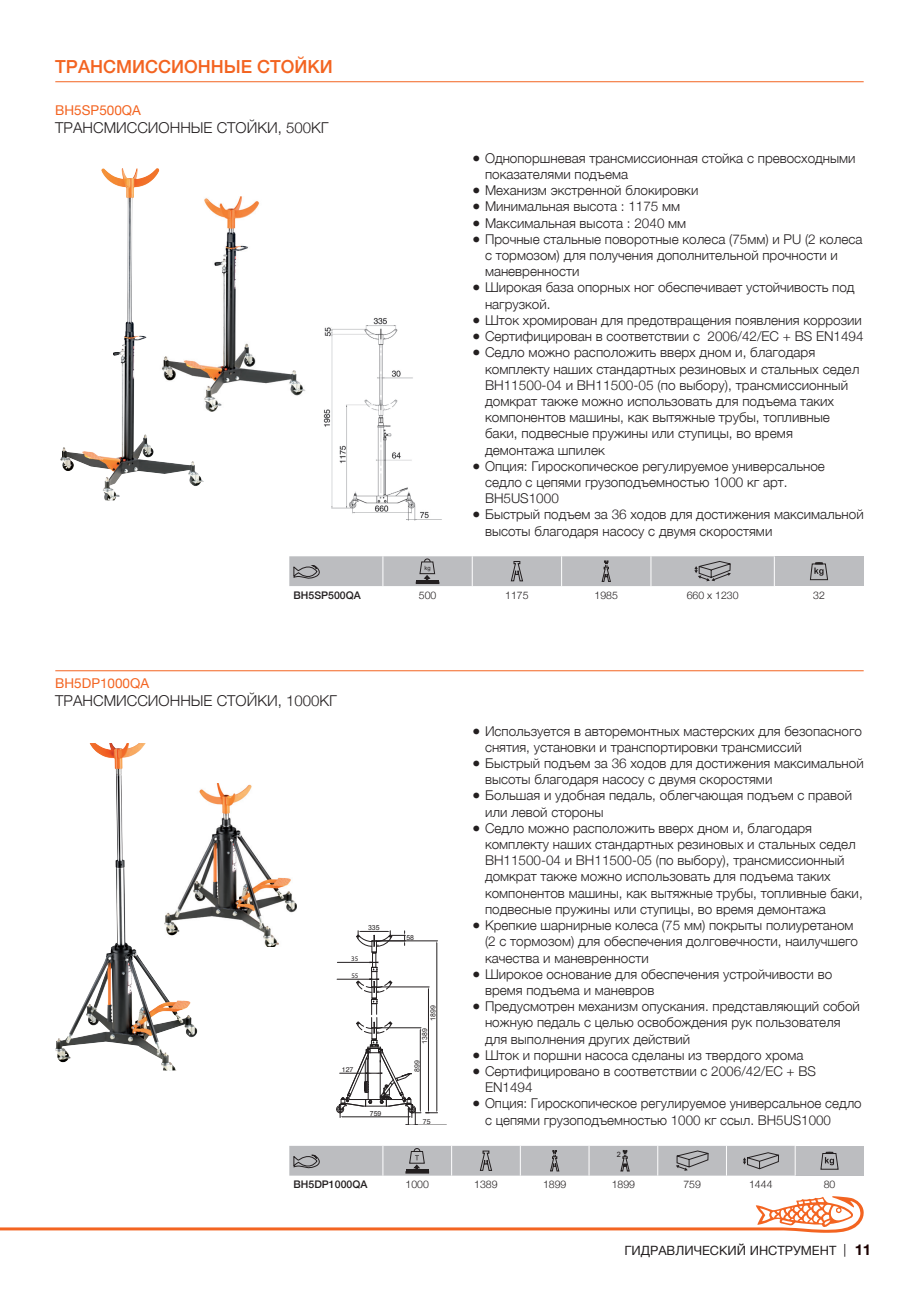
<style>
.page{position:relative;width:919px;height:1289px;background:#fff}
.page>*{position:absolute;margin:0;border:0;box-sizing:border-box;transform-origin:0 0}
.t1{font:500 18px "Helvetica Neue";color:#f36421}
.Subtitulo_producto_R{font:300 15px "Helvetica Neue";color:#231f20}
.t2{font:300 13.5px/16.2px "Helvetica Neue";color:#231f20}
.REF_Producto_RU{font:13.5px "Helvetica Neue";color:#f36421}
.REF_Producto_RU_-_SI{font:13.5px "Helvetica Neue";color:#f36421}
.t3{font:12.75px "Helvetica Neue";color:#231f20}
.Texto_tabla{font:300 10.5px "Helvetica Neue";color:#231f20}
.Codigo_tabla{font:500 10.5px "Helvetica Neue";color:#231f20}
.t4{font:7.35px "Arial";color:#231f20}
.t5{font:6.9px "Arial";color:#231f20}
.t6{font:6.9px "Helvetica";color:#231f20}
.t7{font:6.9px "Arial";color:#231f20}
.t8{font:5.85px "Arial";color:#231f20}
.s1{font-family:"Helvetica Neue LT Std"}
.s2{font-family:"Helvetica Neue LT Std";font-weight:700;font-size:15px;color:#1b0000}
</style>
<div class="page">
<svg style="left:0;top:1196px;width:864px;height:36px"></svg>
<img style="left:323px;top:317px;width:119px;height:203px">
<img style="left:162px;top:196px;width:144px;height:215px">
<img style="left:62px;top:168px;width:95px;height:290px">
<hr style="left:55px;top:81px;width:808px;height:1px;background:#f36421">
<div style="left:774px;top:556px;width:89px;height:30px;background:#bcbdc0"></div>
<svg style="left:289px;top:556px;width:485px;height:30px;background:#b6b7ba"></svg>
<svg style="left:810px;top:562px;width:18px;height:18px"></svg>
<img style="left:177px;top:784px;width:120px;height:162px">
<img style="left:55px;top:743px;width:122px;height:327px">
<svg style="left:336px;top:930px;width:101px;height:195px"></svg>
<hr style="left:55px;top:670px;width:808px;height:1px;background:#f36421">
<div style="left:795px;top:1145px;width:68px;height:30px;background:#bcbdc0"></div>
<svg style="left:289px;top:1146px;width:506px;height:29px;background:#b4b5b8"></svg>
<svg style="left:820px;top:1151px;width:18px;height:18px"></svg>
<p class="t1" style="left:55px;top:52px;width:279px">ТРАНСМИССИОННЫЕ СТОЙКИ</p>
<p class="REF_Producto_RU_-_SI" style="left:55px;top:101px;width:87px">BH5SP500QA</p>
<p class="Subtitulo_producto_R" style="left:55px;top:116px;width:275px">ТРАНСМИССИОННЫЕ СТОЙКИ, 500КГ</p>
<p class="t8" style="left:424px;top:564px;width:8px">kg</p>
<p class="t2" style="left:485px;top:149px;width:372px;text-indent:-13px">● Однопоршневая трансмиссионная стойка с превосходными показателями подъема</p>
<p class="t2" style="left:472px;top:181px;width:228px">● Механизм экстренной блокировки</p>
<p class="t2" style="left:472px;top:197px;width:209px">● Минимальная высота : 1175 мм</p>
<p class="t2" style="left:472px;top:214px;width:215px">● Максимальная высота : 2040 мм</p>
<p class="t2" style="left:485px;top:230px;width:379px;text-indent:-13px">● Прочные стальные поворотные колеса (75мм) и PU (2 колеса с тормозом) для получения дополнительной прочности и маневренности</p>
<p class="t2" style="left:485px;top:278px;width:371px;text-indent:-13px">● Широкая база опорных ног обеспечивает устойчивость под нагрузкой.</p>
<p class="t2" style="left:472px;top:311px;width:391px">● Шток хромирован для предотвращения появления коррозии</p>
<p class="t2" style="left:472px;top:327px;width:393px">● Сертифицирован в соответствии с 2006/42/EC + BS EN1494</p>
<p class="t2" style="left:485px;top:343px;width:376px;text-indent:-13px">● Седло можно расположить вверх дном и, благодаря комплекту наших стандартных резиновых и стальных седел BH11500-04 и BH11500-05 (по выбору), трансмиссионный домкрат также можно использовать для подъема таких компонентов машины, как вытяжные трубы, топливные баки, подвесные пружины или ступицы, во время демонтажа шпилек</p>
<p class="t2" style="left:485px;top:457px;width:341px;text-indent:-13px">● Опция: Гироскопическое регулируемое универсальное седло с цепями грузоподъемностью 1000 кг арт.<br>BH5US1000</p>
<p class="t2" style="left:485px;top:505px;width:380px;text-indent:-13px">● Быстрый подъем за 36 ходов для достижения максимальной высоты благодаря насосу с двумя скоростями</p>
<p class="Codigo_tabla" style="left:293px;top:586px;width:69px">BH5SP500QA</p>
<p class="Texto_tabla" style="left:419px;top:586px;width:19px">500</p>
<p class="Texto_tabla" style="left:505px;top:586px;width:25px">1175</p>
<p class="Texto_tabla" style="left:594px;top:586px;width:25px">1985</p>
<p class="Texto_tabla" style="left:686px;top:586px;width:53px">660 x 1230</p>
<p class="Texto_tabla" style="left:813px;top:586px;width:13px">32</p>
<p class="REF_Producto_RU" style="left:55px;top:673px;width:95px">BH5DP1000QA</p>
<p class="Subtitulo_producto_R" style="left:55px;top:688px;width:283px">ТРАНСМИССИОННЫЕ СТОЙКИ, 1000КГ</p>
<p class="t5" style="left:368px;top:923px;width:13px">335</p>
<p class="t7" style="left:351px;top:955px;width:9px">35</p>
<p class="t7" style="left:351px;top:971px;width:9px">55</p>
<p class="t6" style="left:342px;top:1064px;width:13px">127</p>
<p class="t5" style="left:370px;top:1108px;width:13px">759</p>
<p class="t5" style="left:406px;top:932px;width:9px">58</p>
<p class="t5" style="left:428px;top:1020px;width:17px;rotate:-90deg">1899</p>
<p class="t5" style="left:420px;top:1043px;width:17px;rotate:-90deg">1389</p>
<p class="t5" style="left:412px;top:1071px;width:13px;rotate:-90deg">899</p>
<p class="t6" style="left:423px;top:1115px;width:9px">75</p>
<p class="t2" style="left:485px;top:721px;width:378px;text-indent:-13px">● Используется в авторемонтных мастерских для безопасного снятия, установки и транспортировки трансмиссий</p>
<p class="t2" style="left:485px;top:754px;width:380px;text-indent:-13px">● Быстрый подъем за 36 ходов для достижения максимальной высоты благодаря насосу с двумя скоростями</p>
<p class="t2" style="left:485px;top:786px;width:368px;text-indent:-13px">● Большая и удобная педаль, облегчающая подъем с правой или левой стороны</p>
<p class="t2" style="left:485px;top:819px;width:379px;text-indent:-13px">● Седло можно расположить вверх дном и, благодаря комплекту наших стандартных резиновых и стальных седел BH11500-04 и BH11500-05 (по выбору), трансмиссионный домкрат также можно использовать для подъема таких компонентов машины, как вытяжные трубы, топливные баки, подвесные пружины или ступицы, во время демонтажа</p>
<p class="t2" style="left:485px;top:916px;width:374px;text-indent:-13px">● Крепкие шарнирные колеса (75 мм) покрыты полиуретаном (2 с тормозом) для обеспечения долговечности, наилучшего качества и маневренности</p>
<p class="t2" style="left:485px;top:964px;width:348px;text-indent:-13px">● Широкое основание для обеспечения устройчивости во время подъема и маневров</p>
<p class="t2" style="left:485px;top:997px;width:376px;text-indent:-13px">● Предусмотрен механизм опускания. представляющий собой ножную педаль с целью освобождения рук пользователя для выполнения других действий</p>
<p class="t2" style="left:472px;top:1045px;width:332px">● Шток и поршни насоса сделаны из твердого хрома</p>
<p class="t2" style="left:485px;top:1062px;width:332px;text-indent:-13px">● Сертифицировано в соответствии с 2006/42/EC + BS<br>EN1494</p>
<p class="t2" style="left:485px;top:1094px;width:378px;text-indent:-13px">● Опция: Гироскопическое регулируемое универсальное седло с цепями грузоподъемностью 1000 кг ссыл. BH5US1000</p>
<p class="t4" style="left:617px;top:1150px;width:6px">2</p>
<p class="Codigo_tabla" style="left:293px;top:1175px;width:75px">BH5DP1000QA</p>
<p class="Texto_tabla" style="left:405px;top:1175px;width:25px">1000</p>
<p class="Texto_tabla" style="left:474px;top:1175px;width:25px">1389</p>
<p class="Texto_tabla" style="left:543px;top:1175px;width:25px">1899</p>
<p class="Texto_tabla" style="left:611px;top:1175px;width:25px">1899</p>
<p class="Texto_tabla" style="left:683px;top:1175px;width:19px">759</p>
<p class="Texto_tabla" style="left:749px;top:1175px;width:25px">1444</p>
<p class="Texto_tabla" style="left:823px;top:1175px;width:13px">80</p>
<p class="t3" style="left:624px;top:1241px;width:248px">ГИДРАВЛИЧЕСКИЙ ИНСТРУМЕНТ <span class="s1">|</span> <span class="s2">11</span></p>
</div>
